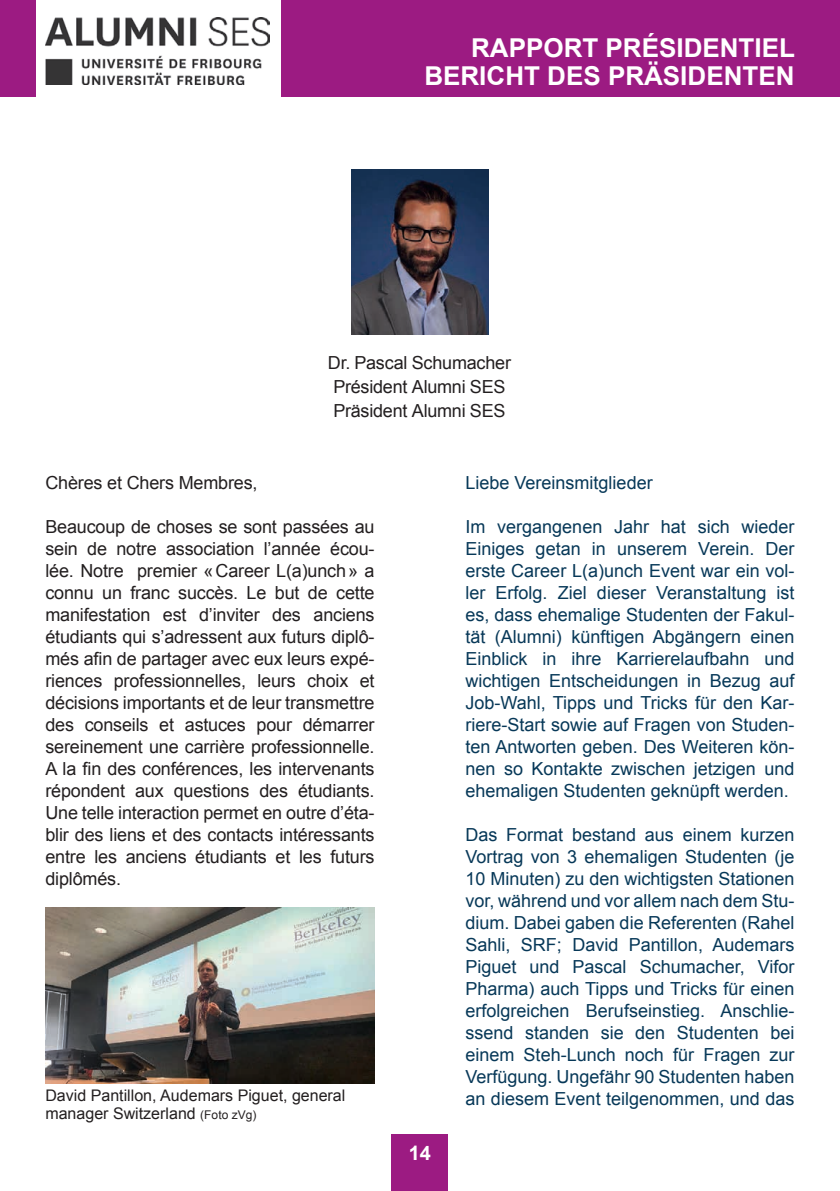
<style>
.page{position:relative;width:840px;height:1191px;background:#fff}
.page>*{position:absolute;margin:0;border:0;box-sizing:border-box;transform-origin:0 0}
.t1{font:700 26px/28px "Arial";color:#fff;text-align:right}
.t2{font:700 20px "Arial";color:#fff}
.t3{font:18px/22px "Arial";color:#073858;text-align:justify}
.t4{font:18px/22px "Arial";letter-spacing:-.01em;color:#231f20;text-align:justify}
.t5{font:16px/18px "Arial";color:#231f20}
.s1{font-size:12px}
</style>
<div class="page">
<div style="left:0;top:0;width:839px;height:96px;background:#9c1b82"></div>
<div style="left:391px;top:1134px;width:57px;height:57px;background:#9c1b82"></div>
<div style="left:37px;top:0;width:244px;height:98px;background:#fff"></div>
<img style="left:45px;top:17px;width:225px;height:68px">
<img style="left:351px;top:170px;width:137px;height:164px">
<img style="left:45px;top:907px;width:329px;height:176px">
<h1 class="t1" style="left:424px;top:35px;width:372px">RAPPORT PRÉSIDENTIEL<br>BERICHT DES PRÄSIDENTEN</h1>
<p class="t4" style="left:327px;top:350px;width:185px;line-height:24px;text-align:center">Dr. Pascal Schumacher<br>Président Alumni SES<br>Präsident Alumni SES</p>
<p class="t4" style="left:45px;top:472px;width:213px">Chères et Chers Membres,</p>
<p class="t4" style="left:45px;top:516px;width:330px">Beaucoup de choses se sont passées au sein de notre association l’année écou&shy;lée. Notre premier «Career L(a)unch» a connu un franc succès. Le but de cette manifestation est d’inviter des anciens étudiants qui s’adressent aux futurs diplô&shy;més afin de partager avec eux leurs expé&shy;riences professionnelles, leurs choix et décisions importants et de leur transmettre des conseils et astuces pour démarrer sereinement une carrière professionnelle.<br>A la fin des conférences, les intervenants répondent aux questions des étudiants.<br>Une telle interaction permet en outre d’éta&shy;blir des liens et des contacts intéressants entre les anciens étudiants et les futurs diplômés.</p>
<p class="t5" style="left:45px;top:1086px;width:301px">David Pantillon, Audemars Piguet, general manager Switzerland <span class="s1">(Foto zVg)</span></p>
<p class="t2" style="left:408px;top:1140px;width:24px">14</p>
<p class="t3" style="left:465px;top:472px;width:189px">Liebe Vereinsmitglieder</p>
<p class="t3" style="left:465px;top:516px;width:330px">Im vergangenen Jahr hat sich wieder Einiges getan in unserem Verein. Der erste Career L(a)unch Event war ein vol&shy;ler Erfolg. Ziel dieser Veranstaltung ist es, dass ehemalige Studenten der Fakul&shy;tät (Alumni) künftigen Abgängern einen Einblick in ihre Karrierelaufbahn und wichtigen Entscheidungen in Bezug auf Job-Wahl, Tipps und Tricks für den Kar&shy;riere-Start sowie auf Fragen von Studen&shy;ten Antworten geben. Des Weiteren kön&shy;nen so Kontakte zwischen jetzigen und ehemaligen Studenten geknüpft werden.</p>
<p class="t3" style="left:465px;top:824px;width:330px">Das Format bestand aus einem kurzen Vortrag von 3 ehemaligen Studenten (je 10 Minuten) zu den wichtigsten Stationen vor, während und vor allem nach dem Stu&shy;dium. Dabei gaben die Referenten (Rahel Sahli, SRF; David Pantillon, Audemars Piguet und Pascal Schumacher, Vifor Pharma) auch Tipps und Tricks für einen erfolgreichen Berufseinstieg. Anschlie&shy;ssend standen sie den Studenten bei einem Steh-Lunch noch für Fragen zur Verfügung. Ungefähr 90 Studenten haben an diesem Event teilgenommen, und das</p>
</div>
